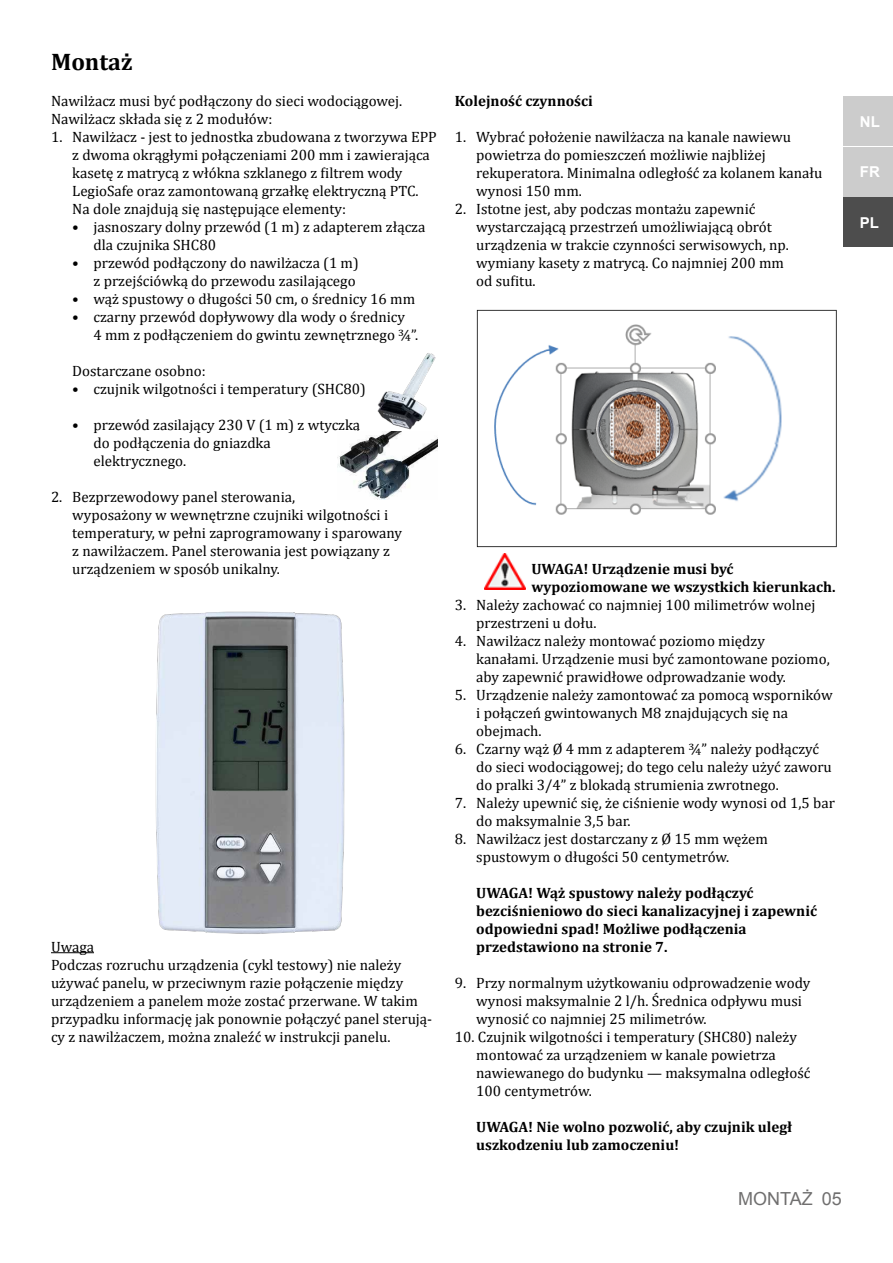
<style>
.page{position:relative;width:893px;height:1263px;background:#fff}
.page>*{position:absolute;margin:0;border:0;box-sizing:border-box;transform-origin:0 0}
.t1{font:700 24px "Cambria";color:#000}
.t2{font:18px "Arial";color:#706f6f}
.t3{font:15px/18px "Cambria";color:#000}
.t4{font:700 15px/18px "Cambria";color:#000}
.t5{font:700 15px "Arial";color:#fff}
</style>
<div class="page">
<img style="left:476px;top:309px;width:361px;height:239px">
<img style="left:485px;top:553px;width:40px;height:36px">
<div style="left:843px;top:96px;width:49px;height:50px;background:#ccc"></div>
<div style="left:843px;top:147px;width:49px;height:49px;background:#ccc"></div>
<div style="left:843px;top:198px;width:49px;height:49px;background:#4d4d4d"></div>
<hr style="left:51px;top:952px;width:43px;height:1px;background:#000">
<img style="left:337px;top:431px;width:101px;height:69px">
<img style="left:377px;top:353px;width:59px;height:77px">
<img style="left:155px;top:611px;width:190px;height:323px">
<h1 class="t1" style="left:51px;top:45px;width:83px">Montaż</h1>
<p class="t3" style="left:51px;top:92px;width:353px">Nawilżacz musi być podłączony do sieci wodociągowej.<br>Nawilżacz składa się z 2 modułów:</p>
<p class="t3" style="left:72px;top:128px;width:366px;text-indent:-21px">1. Nawilżacz - jest to jednostka zbudowana z tworzywa EPP z dwoma okrągłymi połączeniami 200 mm i zawierająca kasetę z matrycą z włókna szklanego z filtrem wody LegioSafe oraz zamontowaną grzałkę elektryczną PTC.<br>Na dole znajdują się następujące elementy:</p>
<p class="t3" style="left:94px;top:218px;width:333px;text-indent:-21px">• jasnoszary dolny przewód (1 m) z adapterem złącza dla czujnika SHC80</p>
<p class="t3" style="left:72px;top:254px;width:288px;text-align:right">• przewód podłączony do nawilżacza (1 m) z przejściówką do przewodu zasilającego</p>
<p class="t3" style="left:72px;top:290px;width:344px">• wąż spustowy o długości 50 cm, o średnicy 16 mm</p>
<p class="t3" style="left:94px;top:308px;width:326px;text-indent:-21px">• czarny przewód dopływowy dla wody o średnicy<br>4 mm z podłączeniem do gwintu zewnętrznego ¾”.</p>
<p class="t3" style="left:72px;top:362px;width:135px">Dostarczane osobno:</p>
<p class="t3" style="left:72px;top:380px;width:295px">• czujnik wilgotności i temperatury (SHC80)</p>
<p class="t3" style="left:94px;top:416px;width:268px;text-indent:-21px">• przewód zasilający 230 V (1 m) z wtyczką do podłączenia do gniazdka elektrycznego.</p>
<p class="t3" style="left:72px;top:488px;width:331px;text-indent:-21px">2. Bezprzewodowy panel sterowania,<br>wyposażony w wewnętrzne czujniki wilgotności i temperatury, w pełni zaprogramowany i sparowany z nawilżaczem. Panel sterowania jest powiązany z urządzeniem w sposób unikalny.</p>
<p class="t3" style="left:51px;top:938px;width:383px">Uwaga<br>Podczas rozruchu urządzenia (cykl testowy) nie należy używać panelu, w przeciwnym razie połączenie między urządzeniem a panelem może zostać przerwane. W takim przypadku informację jak ponownie połączyć panel sterują&shy;cy z nawilżaczem, można znaleźć w instrukcji panelu.</p>
<p class="t4" style="left:455px;top:91px;width:139px">Kolejność czynności</p>
<p class="t3" style="left:476px;top:128px;width:348px;text-indent:-21px">1. Wybrać położenie nawilżacza na kanale nawiewu powietrza do pomieszczeń możliwie najbliżej rekuperatora. Minimalna odległość za kolanem kanału wynosi 150 mm.</p>
<p class="t3" style="left:476px;top:200px;width:314px;text-indent:-21px">2. Istotne jest, aby podczas montażu zapewnić wystarczającą przestrzeń umożliwiającą obrót urządzenia w trakcie czynności serwisowych, np. wymiany kasety z matrycą. Co najmniej 200 mm od sufitu.</p>
<p class="t4" style="left:531px;top:559px;width:306px">UWAGA! Urządzenie musi być wypoziomowane we wszystkich kierunkach.</p>
<p class="t3" style="left:476px;top:596px;width:341px;text-indent:-21px">3. Należy zachować co najmniej 100 milimetrów wolnej przestrzeni u dołu.</p>
<p class="t3" style="left:476px;top:632px;width:355px;text-indent:-21px">4. Nawilżacz należy montować poziomo między kanałami. Urządzenie musi być zamontowane poziomo, aby zapewnić prawidłowe odprowadzanie wody.</p>
<p class="t3" style="left:476px;top:686px;width:358px;text-indent:-21px">5. Urządzenie należy zamontować za pomocą wsporników i połączeń gwintowanych M8 znajdujących się na obejmach.</p>
<p class="t3" style="left:476px;top:740px;width:357px;text-indent:-21px">6. Czarny wąż Ø 4 mm z adapterem ¾” należy podłączyć do sieci wodociągowej; do tego celu należy użyć zaworu do pralki 3/4” z blokadą strumienia zwrotnego.</p>
<p class="t3" style="left:476px;top:794px;width:360px;text-indent:-21px">7. Należy upewnić się, że ciśnienie wody wynosi od 1,5 bar do maksymalnie 3,5 bar.</p>
<p class="t3" style="left:476px;top:830px;width:293px;text-indent:-21px">8. Nawilżacz jest dostarczany z Ø 15 mm wężem spustowym o długości 50 centymetrów.</p>
<p class="t4" style="left:476px;top:883px;width:342px">UWAGA! Wąż spustowy należy podłączyć bezciśnieniowo do sieci kanalizacyjnej i zapewnić odpowiedni spad! Możliwe podłączenia przedstawiono na stronie 7.</p>
<p class="t3" style="left:476px;top:974px;width:335px;text-indent:-21px">9. Przy normalnym użytkowaniu odprowadzenie wody wynosi maksymalnie 2 l/h. Średnica odpływu musi wynosić co najmniej 25 milimetrów.</p>
<p class="t3" style="left:476px;top:1028px;width:336px;text-indent:-21px">10. Czujnik wilgotności i temperatury (SHC80) należy montować za urządzeniem w kanale powietrza nawiewanego do budynku — maksymalna odległość 100 centymetrów.</p>
<p class="t4" style="left:476px;top:1117px;width:318px">UWAGA! Nie wolno pozwolić, aby czujnik uległ uszkodzeniu lub zamoczeniu!</p>
<p class="t2" style="left:738px;top:1187px;width:105px">MONTAŻ 05</p>
<p class="t5" style="left:860px;top:111px;width:21px">NL</p>
<p class="t5" style="left:860px;top:161px;width:21px">FR</p>
<p class="t5" style="left:860px;top:212px;width:21px">PL</p>
</div>
